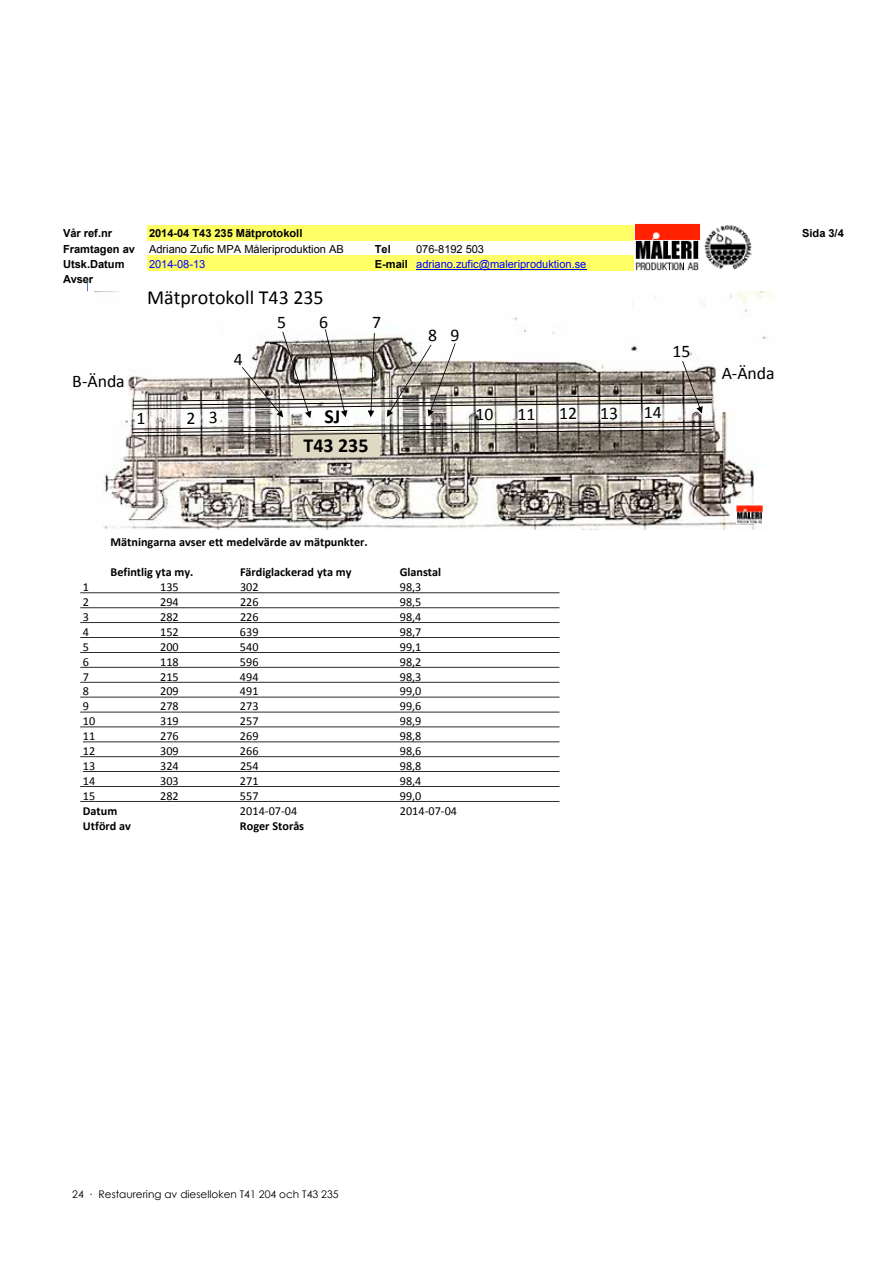
<style>
.page{position:relative;width:893px;height:1263px;background:#fff}
.page>*{position:absolute;margin:0;border:0;box-sizing:border-box;transform-origin:0 0}
.t1{font:19.95px "Calibri";color:#000}
.t2{font:700 19.95px/28.8px "Calibri";color:#000;text-align:center}
.t3{font:17.7px "Calibri";color:#000}
.t4{font:12.3px "Calibri";letter-spacing:.005em;color:#000}
.t5{font:12.15px "Calibri";letter-spacing:.005em;color:#000}
.t6{font:700 12.15px "Calibri";color:#000}
.t7{font:700 11.1px "Arial";color:#000}
.t8{font:11.1px "Arial";letter-spacing:-.005em;color:#00f}
.t9{font:11.1px "Arial";letter-spacing:-.005em;color:#000}
.t10{font:10.5px "Century Gothic";color:#000}
.s1{font-weight:700;color:#000}
</style>
<div class="page">
<div style="left:147px;top:225px;width:490px;height:16px;background:#ff6"></div>
<div style="left:147px;top:256px;width:490px;height:15px;background:#ff6"></div>
<hr style="left:416px;top:269px;width:170px;height:1px;background:#00f">
<img style="left:634px;top:223px;width:67px;height:48px">
<img style="left:704px;top:225px;width:48px;height:44px">
<img style="left:95px;top:291px;width:680px;height:239px">
<div style="left:293px;top:433px;width:87px;height:24px;background:#ddd9c3"></div>
<svg style="left:80px;top:592px;width:479px;height:1px"></svg>
<svg style="left:80px;top:607px;width:479px;height:1px"></svg>
<svg style="left:80px;top:622px;width:479px;height:1px"></svg>
<svg style="left:80px;top:637px;width:479px;height:1px"></svg>
<svg style="left:80px;top:652px;width:479px;height:1px"></svg>
<svg style="left:80px;top:667px;width:479px;height:1px"></svg>
<svg style="left:80px;top:682px;width:479px;height:1px"></svg>
<svg style="left:80px;top:697px;width:479px;height:1px"></svg>
<svg style="left:80px;top:712px;width:479px;height:1px"></svg>
<svg style="left:80px;top:726px;width:479px;height:1px"></svg>
<svg style="left:83px;top:741px;width:476px;height:1px"></svg>
<svg style="left:80px;top:756px;width:479px;height:1px"></svg>
<svg style="left:83px;top:771px;width:476px;height:1px"></svg>
<svg style="left:80px;top:786px;width:479px;height:1px"></svg>
<svg style="left:80px;top:801px;width:479px;height:1px"></svg>
<svg style="left:130px;top:329px;width:585px;height:108px"></svg>
<div style="left:755px;top:469px;width:53px;height:55px;background:#fff"></div>
<img style="left:736px;top:505px;width:27px;height:19px">
<p class="t7" style="left:63px;top:226px;width:51px">Vår ref.nr</p>
<p class="t7" style="left:149px;top:226px;width:155px">2014-04 T43 235 Mätprotokoll</p>
<p class="t7" style="left:802px;top:226px;width:43px">Sida 3/4</p>
<p class="t7" style="left:63px;top:241px;width:73px">Framtagen av</p>
<p class="t9" style="left:149px;top:241px;width:196px">Adriano Zufic MPA Måleriproduktion AB</p>
<p class="t7" style="left:375px;top:241px;width:17px">Tel</p>
<p class="t9" style="left:416px;top:241px;width:69px">076-8192 503</p>
<p class="t7" style="left:63px;top:256px;width:63px">Utsk.Datum</p>
<p class="t8" style="left:149px;top:257px;width:58px">2014-08-13</p>
<p class="t8" style="left:375px;top:257px;width:213px"><span class="s1">E-mail</span> adriano.zufic@maleriproduktion.se</p>
<p class="t7" style="left:63px;top:272px;width:32px">Avser</p>
<h1 class="t1" style="left:147px;top:285px;width:178px">Mätprotokoll T43 235</h1>
<h2 class="t3" style="left:72px;top:370px;width:54px">B-Ända</h2>
<h2 class="t3" style="left:137px;top:407px;width:10px">1</h2>
<h2 class="t3" style="left:187px;top:406px;width:33px">2 3</h2>
<h2 class="t3" style="left:234px;top:348px;width:10px">4</h2>
<h2 class="t3" style="left:277px;top:311px;width:10px">5</h2>
<h2 class="t3" style="left:319px;top:310px;width:10px">6</h2>
<h2 class="t3" style="left:372px;top:311px;width:10px">7</h2>
<h1 class="t2" style="left:304px;top:402px;width:67px">SJ<br>T43 235</h1>
<h2 class="t3" style="left:428px;top:324px;width:33px">8 9</h2>
<h2 class="t3" style="left:673px;top:340px;width:20px">15</h2>
<h2 class="t3" style="left:475px;top:403px;width:20px">10</h2>
<h2 class="t3" style="left:517px;top:403px;width:20px">11</h2>
<h2 class="t3" style="left:559px;top:402px;width:20px">12</h2>
<h2 class="t3" style="left:600px;top:402px;width:20px">13</h2>
<h2 class="t3" style="left:644px;top:401px;width:20px">14</h2>
<h2 class="t3" style="left:722px;top:362px;width:55px">A-Ända</h2>
<p class="t6" style="left:111px;top:535px;width:259px">Mätningarna avser ett medelvärde av mätpunkter.</p>
<p class="t6" style="left:111px;top:564px;width:84px">Befintlig yta my.</p>
<p class="t6" style="left:240px;top:564px;width:113px">Färdiglackerad yta my</p>
<p class="t6" style="left:400px;top:564px;width:43px">Glanstal</p>
<p class="t5" style="left:83px;top:579px;width:8px">1</p>
<p class="t5" style="left:160px;top:579px;width:20px">135</p>
<p class="t5" style="left:240px;top:579px;width:20px">302</p>
<p class="t5" style="left:400px;top:579px;width:23px">98,3</p>
<p class="t5" style="left:83px;top:594px;width:8px">2</p>
<p class="t5" style="left:160px;top:594px;width:20px">294</p>
<p class="t5" style="left:240px;top:594px;width:20px">226</p>
<p class="t5" style="left:400px;top:594px;width:23px">98,5</p>
<p class="t4" style="left:83px;top:609px;width:8px">3</p>
<p class="t4" style="left:160px;top:609px;width:20px">282</p>
<p class="t4" style="left:240px;top:609px;width:20px">226</p>
<p class="t4" style="left:400px;top:609px;width:23px">98,4</p>
<p class="t5" style="left:83px;top:624px;width:8px">4</p>
<p class="t5" style="left:160px;top:624px;width:20px">152</p>
<p class="t5" style="left:240px;top:624px;width:20px">639</p>
<p class="t5" style="left:400px;top:624px;width:23px">98,7</p>
<p class="t5" style="left:83px;top:639px;width:8px">5</p>
<p class="t5" style="left:160px;top:639px;width:20px">200</p>
<p class="t5" style="left:240px;top:639px;width:20px">540</p>
<p class="t5" style="left:400px;top:639px;width:23px">99,1</p>
<p class="t5" style="left:83px;top:654px;width:8px">6</p>
<p class="t5" style="left:160px;top:654px;width:20px">118</p>
<p class="t5" style="left:240px;top:654px;width:20px">596</p>
<p class="t5" style="left:400px;top:654px;width:23px">98,2</p>
<p class="t5" style="left:83px;top:669px;width:8px">7</p>
<p class="t5" style="left:160px;top:669px;width:20px">215</p>
<p class="t5" style="left:240px;top:669px;width:20px">494</p>
<p class="t5" style="left:400px;top:669px;width:23px">98,3</p>
<p class="t5" style="left:83px;top:684px;width:8px">8</p>
<p class="t5" style="left:160px;top:684px;width:20px">209</p>
<p class="t5" style="left:240px;top:684px;width:20px">491</p>
<p class="t5" style="left:400px;top:684px;width:23px">99,0</p>
<p class="t5" style="left:83px;top:699px;width:8px">9</p>
<p class="t5" style="left:160px;top:699px;width:20px">278</p>
<p class="t5" style="left:240px;top:699px;width:20px">273</p>
<p class="t5" style="left:400px;top:699px;width:23px">99,6</p>
<p class="t5" style="left:83px;top:713px;width:14px">10</p>
<p class="t5" style="left:160px;top:713px;width:20px">319</p>
<p class="t5" style="left:240px;top:713px;width:20px">257</p>
<p class="t5" style="left:400px;top:713px;width:23px">98,9</p>
<p class="t5" style="left:83px;top:728px;width:14px">11</p>
<p class="t5" style="left:160px;top:728px;width:20px">276</p>
<p class="t5" style="left:240px;top:728px;width:20px">269</p>
<p class="t5" style="left:400px;top:728px;width:23px">98,8</p>
<p class="t5" style="left:83px;top:743px;width:14px">12</p>
<p class="t5" style="left:160px;top:743px;width:20px">309</p>
<p class="t5" style="left:240px;top:743px;width:20px">266</p>
<p class="t5" style="left:400px;top:743px;width:23px">98,6</p>
<p class="t4" style="left:83px;top:758px;width:14px">13</p>
<p class="t4" style="left:160px;top:758px;width:20px">324</p>
<p class="t4" style="left:240px;top:758px;width:20px">254</p>
<p class="t4" style="left:400px;top:758px;width:23px">98,8</p>
<p class="t5" style="left:83px;top:773px;width:14px">14</p>
<p class="t5" style="left:160px;top:773px;width:20px">303</p>
<p class="t5" style="left:240px;top:773px;width:20px">271</p>
<p class="t5" style="left:400px;top:773px;width:23px">98,4</p>
<p class="t5" style="left:83px;top:788px;width:14px">15</p>
<p class="t5" style="left:160px;top:788px;width:20px">282</p>
<p class="t5" style="left:240px;top:788px;width:20px">557</p>
<p class="t5" style="left:400px;top:788px;width:23px">99,0</p>
<p class="t6" style="left:83px;top:803px;width:36px">Datum</p>
<p class="t5" style="left:240px;top:803px;width:59px">2014-07-04</p>
<p class="t5" style="left:400px;top:803px;width:59px">2014-07-04</p>
<p class="t6" style="left:83px;top:818px;width:49px">Utförd av</p>
<p class="t6" style="left:240px;top:818px;width:66px">Roger Storås</p>
<p class="t10" style="left:72px;top:1187px;width:268px">24 ∙ Restaurering av dieselloken T41 204 och T43 235</p>
</div>
